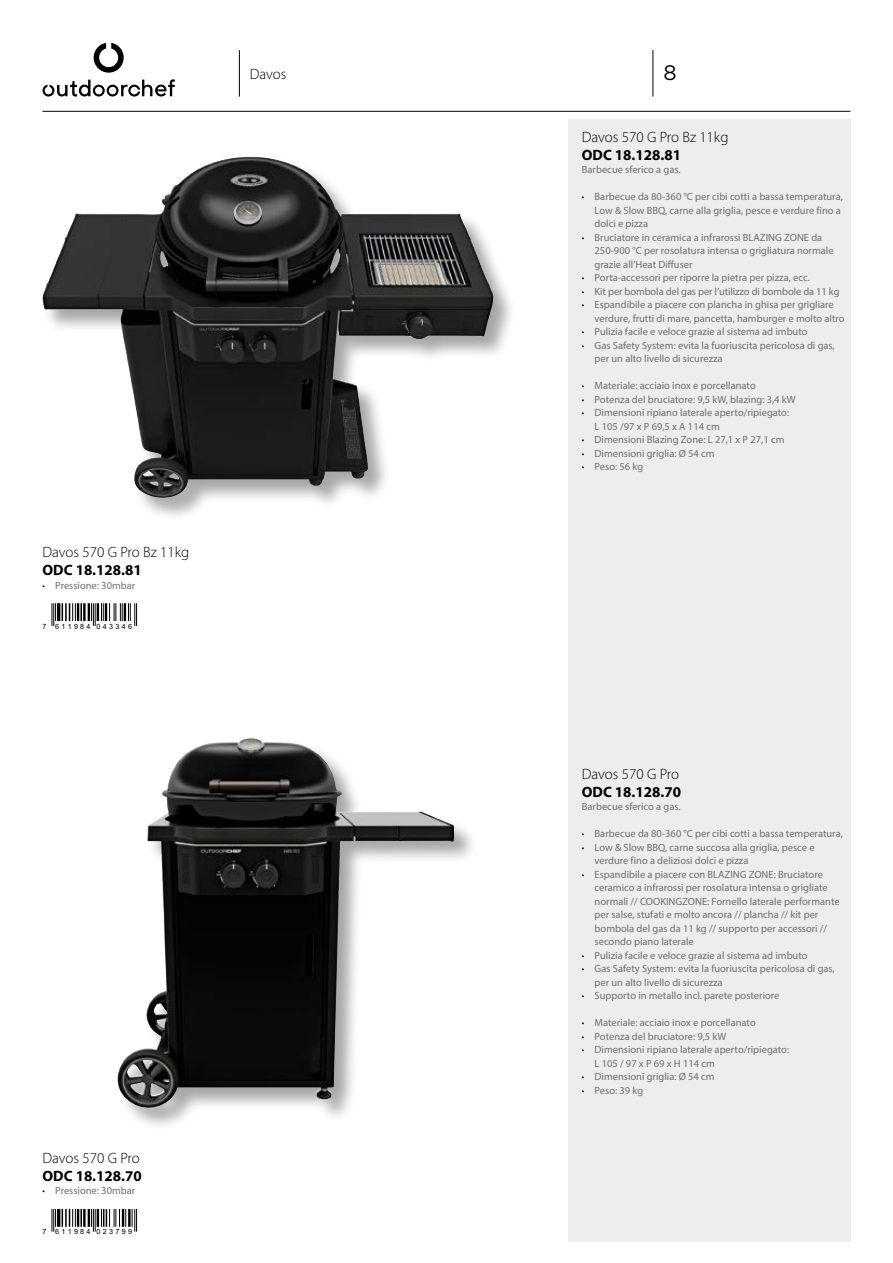
<style>
.page{position:relative;width:893px;height:1263px;background:#fff}
.page>*{position:absolute;margin:0;border:0;box-sizing:border-box;transform-origin:0 0}
.t1{font:21px "Gotham";color:#000}
.t2{font:300 15px "Myriad Pro";color:#000}
.t3{font:700 15px "Myriad Pro";color:#000}
.t4{font:10.5px/13.5px "Myriad Pro";color:#706f6f}
.t5{font:7.2px "Arial";letter-spacing:.32em;color:#000}
.s1{font-weight:300;font-stretch:condensed;color:#000}
</style>
<div class="page">
<hr style="left:43px;top:111px;width:807px;height:1px;background:#000">
<hr style="left:653px;top:50px;width:1px;height:47px;background:#000">
<svg style="left:43px;top:79px;width:132px;height:18px"></svg>
<svg style="left:94px;top:43px;width:30px;height:30px"></svg>
<div style="left:568px;top:119px;width:282px;height:1123px;background:#ededed"></div>
<hr style="left:239px;top:50px;width:1px;height:47px;background:#000">
<div style="left:42px;top:156px;width:475px;height:365px;background:#000;opacity:.35"></div>
<img style="left:42px;top:156px;width:452px;height:347px">
<div style="left:117px;top:738px;width:361px;height:393px;background:#000;opacity:.35"></div>
<img style="left:117px;top:738px;width:337px;height:374px">
<svg style="left:52px;top:603px;width:4px;height:23px"></svg>
<hr style="left:57px;top:603px;width:3px;height:18px;background:#000">
<svg style="left:62px;top:603px;width:20px;height:18px"></svg>
<hr style="left:83px;top:603px;width:3px;height:18px;background:#000">
<svg style="left:88px;top:603px;width:49px;height:23px"></svg>
<svg style="left:52px;top:1209px;width:4px;height:22px"></svg>
<hr style="left:57px;top:1209px;width:3px;height:18px;background:#000">
<svg style="left:62px;top:1209px;width:20px;height:18px"></svg>
<hr style="left:83px;top:1209px;width:3px;height:18px;background:#000">
<svg style="left:88px;top:1209px;width:38px;height:22px"></svg>
<hr style="left:128px;top:1209px;width:3px;height:18px;background:#000">
<svg style="left:132px;top:1209px;width:5px;height:22px"></svg>
<h2 class="t2" style="left:43px;top:543px;width:148px">Davos 570 G Pro Bz 11kg</h2>
<h2 class="t3" style="left:43px;top:560px;width:101px">ODC 18.128.81</h2>
<p class="t4" style="left:43px;top:578px;width:94px"><span class="s1">•</span> Pressione: 30mbar</p>
<p class="t5" style="left:43px;top:621px;width:91px">7 611984 043346</p>
<h2 class="t2" style="left:43px;top:1149px;width:99px">Davos 570 G Pro</h2>
<h2 class="t3" style="left:43px;top:1166px;width:101px">ODC 18.128.70</h2>
<p class="t4" style="left:43px;top:1184px;width:94px"><span class="s1">•</span> Pressione: 30mbar</p>
<p class="t5" style="left:43px;top:1227px;width:91px">7 611984 023799</p>
<h2 class="t2" style="left:250px;top:65px;width:38px">Davos</h2>
<h1 class="t1" style="left:663px;top:61px;width:15px">8</h1>
<h2 class="t2" style="left:582px;top:128px;width:148px">Davos 570 G Pro Bz 11kg</h2>
<h2 class="t3" style="left:582px;top:145px;width:101px">ODC 18.128.81</h2>
<p class="t4" style="left:582px;top:163px;width:100px">Barbecue sferico a gas.</p>
<p class="t4" style="left:595px;top:190px;width:250px;text-indent:-13px"><span class="s1">•</span> Barbecue da 80-360 °C per cibi cotti a bassa temperatura,<br>Low &amp; Slow BBQ, carne alla griglia, pesce e verdure fino a dolci e pizza</p>
<p class="t4" style="left:595px;top:230px;width:241px;text-indent:-13px"><span class="s1">•</span> Bruciatore in ceramica a infrarossi BLAZING ZONE da<br>250-900 °C per rosolatura intensa o grigliatura normale grazie all’Heat Diffuser</p>
<p class="t4" style="left:582px;top:271px;width:230px"><span class="s1">•</span> Porta-accessori per riporre la pietra per pizza, ecc.</p>
<p class="t4" style="left:582px;top:284px;width:259px"><span class="s1">•</span> Kit per bombola del gas per l’utilizzo di bombole da 11 kg</p>
<p class="t4" style="left:595px;top:298px;width:252px;text-indent:-13px"><span class="s1">•</span> Espandibile a piacere con plancha in ghisa per grigliare verdure, frutti di mare, pancetta, hamburger e molto altro</p>
<p class="t4" style="left:582px;top:325px;width:227px"><span class="s1">•</span> Pulizia facile e veloce grazie al sistema ad imbuto</p>
<p class="t4" style="left:595px;top:338px;width:242px;text-indent:-13px"><span class="s1">•</span> Gas Safety System: evita la fuoriuscita pericolosa di gas, per un alto livello di sicurezza</p>
<p class="t4" style="left:582px;top:379px;width:175px"><span class="s1">•</span> Materiale: acciaio inox e porcellanato</p>
<p class="t4" style="left:582px;top:392px;width:215px"><span class="s1">•</span> Potenza del bruciatore: 9,5 kW, blazing: 3,4 kW</p>
<p class="t4" style="left:595px;top:406px;width:196px;text-indent:-13px"><span class="s1">•</span> Dimensioni ripiano laterale aperto/ripiegato:<br>L 105 /97 x P 69,5 x A 114 cm</p>
<p class="t4" style="left:582px;top:433px;width:204px"><span class="s1">•</span> Dimensioni Blazing Zone: L 27,1 x P 27,1 cm</p>
<p class="t4" style="left:582px;top:446px;width:134px"><span class="s1">•</span> Dimensioni griglia: Ø 54 cm</p>
<p class="t4" style="left:582px;top:460px;width:63px"><span class="s1">•</span> Peso: 56 kg</p>
<h2 class="t2" style="left:582px;top:765px;width:99px">Davos 570 G Pro</h2>
<h2 class="t3" style="left:582px;top:782px;width:101px">ODC 18.128.70</h2>
<p class="t4" style="left:582px;top:800px;width:100px">Barbecue sferico a gas.</p>
<p class="t4" style="left:582px;top:827px;width:263px"><span class="s1">•</span> Barbecue da 80-360 °C per cibi cotti a bassa temperatura,</p>
<p class="t4" style="left:595px;top:840px;width:222px;text-indent:-13px"><span class="s1">•</span> Low &amp; Slow BBQ, carne succosa alla griglia, pesce e verdure fino a deliziosi dolci e pizza</p>
<p class="t4" style="left:595px;top:867px;width:247px;text-indent:-13px"><span class="s1">•</span> Espandibile a piacere con BLAZING ZONE: Bruciatore ceramico a infrarossi per rosolatura intensa o grigliate normali // COOKINGZONE: Fornello laterale performante per salse, stufati e molto ancora // plancha // kit per bombola del gas da 11 kg // supporto per accessori // secondo piano laterale</p>
<p class="t4" style="left:582px;top:948px;width:227px"><span class="s1">•</span> Pulizia facile e veloce grazie al sistema ad imbuto</p>
<p class="t4" style="left:595px;top:962px;width:242px;text-indent:-13px"><span class="s1">•</span> Gas Safety System: evita la fuoriuscita pericolosa di gas, per un alto livello di sicurezza</p>
<p class="t4" style="left:582px;top:989px;width:199px"><span class="s1">•</span> Supporto in metallo incl. parete posteriore</p>
<p class="t4" style="left:582px;top:1016px;width:175px"><span class="s1">•</span> Materiale: acciaio inox e porcellanato</p>
<p class="t4" style="left:582px;top:1029px;width:146px"><span class="s1">•</span> Potenza del bruciatore: 9,5 kW</p>
<p class="t4" style="left:595px;top:1043px;width:196px;text-indent:-13px"><span class="s1">•</span> Dimensioni ripiano laterale aperto/ripiegato:<br>L 105 / 97 x P 69 x H 114 cm</p>
<p class="t4" style="left:582px;top:1070px;width:134px"><span class="s1">•</span> Dimensioni griglia: Ø 54 cm</p>
<p class="t4" style="left:582px;top:1083px;width:63px"><span class="s1">•</span> Peso: 39 kg</p>
</div>
